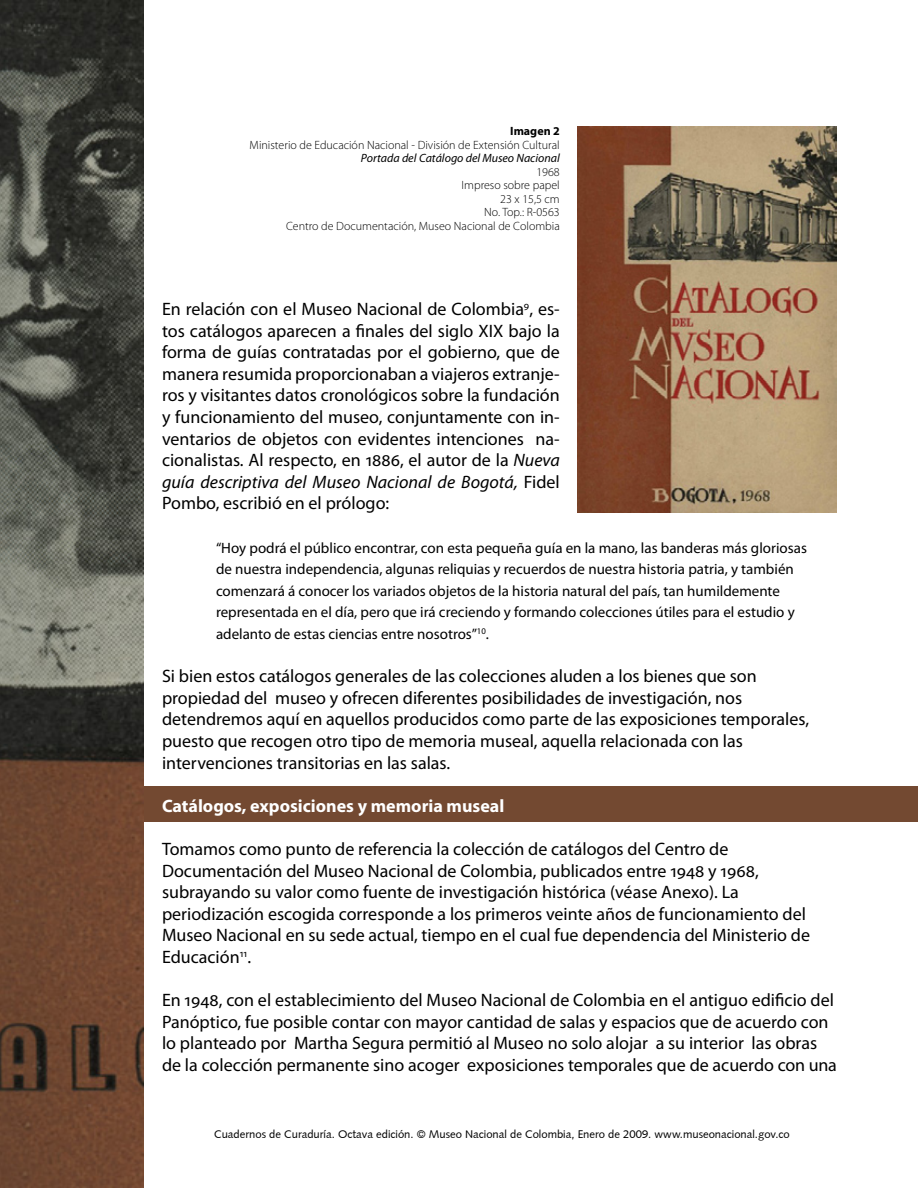
<style>
.page{position:relative;width:918px;height:1188px;background:#fff}
.page>*{position:absolute;margin:0;border:0;box-sizing:border-box;transform-origin:0 0}
.t1{font:18px/21.6px "Myriad Pro";color:#000}
.t2{font:700 18px "Myriad Pro";color:#fff}
.t3{font:15px/21.6px "Myriad Pro";color:#000}
.t4{font:300 12px/13.5px "Myriad Pro";color:#000;text-align:right}
.t5{font:italic 12px "Myriad Pro";color:#000}
.t6{font:700 12px "Myriad Pro";color:#000}
.t7{font:11.25px "Syntax";color:#000}
.s1{font-style:italic}
</style>
<div class="page">
<img style="left:0;top:0;width:143px;height:1188px">
<div style="left:145px;top:786px;width:773px;height:36px;background:#734931"></div>
<img style="left:578px;top:126px;width:259px;height:387px">
<p class="t6" style="left:510px;top:123px;width:51px">Imagen 2</p>
<p class="t4" style="left:250px;top:138px;width:312px">Ministerio de Educación Nacional - División de Extensión Cultural</p>
<p class="t5" style="left:361px;top:151px;width:200px">Portada del Catálogo del Museo Nacional</p>
<p class="t4" style="left:286px;top:165px;width:275px">1968<br>Impreso sobre papel<br>23 x 15,5 cm<br>No. Top.: R-0563<br>Centro de Documentación, Museo Nacional de Colombia</p>
<p class="t1" style="left:162px;top:298px;width:399px;text-align:justify">En relación con el Museo Nacional de Colombia<sup>9</sup>, es&shy;tos catálogos aparecen a finales del siglo XIX bajo la forma de guías contratadas por el gobierno, que de manera resumida proporcionaban a viajeros extranje&shy;ros y visitantes datos cronológicos sobre la fundación y funcionamiento del museo, conjuntamente con in&shy;ventarios de objetos con evidentes intenciones na&shy;cionalistas. Al respecto, en 1886, el autor de la <span class="s1">Nueva guía descriptiva del Museo Nacional de Bogotá,</span> Fidel Pombo, escribió en el prólogo:</p>
<p class="t3" style="left:216px;top:537px;width:592px">“Hoy podrá el público encontrar, con esta pequeña guía en la mano, las banderas más gloriosas de nuestra independencia, algunas reliquias y recuerdos de nuestra historia patria, y también comenzará á conocer los variados objetos de la historia natural del país, tan humildemente representada en el día, pero que irá creciendo y formando colecciones útiles para el estudio y adelanto de estas ciencias entre nosotros”<sup>10</sup>.</p>
<p class="t1" style="left:162px;top:665px;width:649px">Si bien estos catálogos generales de las colecciones aluden a los bienes que son propiedad del museo y ofrecen diferentes posibilidades de investigación, nos detendremos aquí en aquellos producidos como parte de las exposiciones temporales, puesto que recogen otro tipo de memoria museal, aquella relacionada con las intervenciones transitorias en las salas.</p>
<p class="t2" style="left:162px;top:794px;width:344px">Catálogos, exposiciones y memoria museal</p>
<p class="t1" style="left:162px;top:838px;width:650px">Tomamos como punto de referencia la colección de catálogos del Centro de Documentación del Museo Nacional de Colombia, publicados entre 1948 y 1968, subrayando su valor como fuente de investigación histórica (véase Anexo). La periodización escogida corresponde a los primeros veinte años de funcionamiento del Museo Nacional en su sede actual, tiempo en el cual fue dependencia del Ministerio de Educación<sup>11</sup>.</p>
<p class="t1" style="left:162px;top:989px;width:676px">En 1948, con el establecimiento del Museo Nacional de Colombia en el antiguo edificio del Panóptico, fue posible contar con mayor cantidad de salas y espacios que de acuerdo con lo planteado por Martha Segura permitió al Museo no solo alojar a su interior las obras de la colección permanente sino acoger exposiciones temporales que de acuerdo con una</p>
<p class="t7" style="left:214px;top:1128px;width:577px">Cuadernos de Curaduría. Octava edición. © Museo Nacional de Colombia, Enero de 2009. www.museonacional.gov.co</p>
</div>
